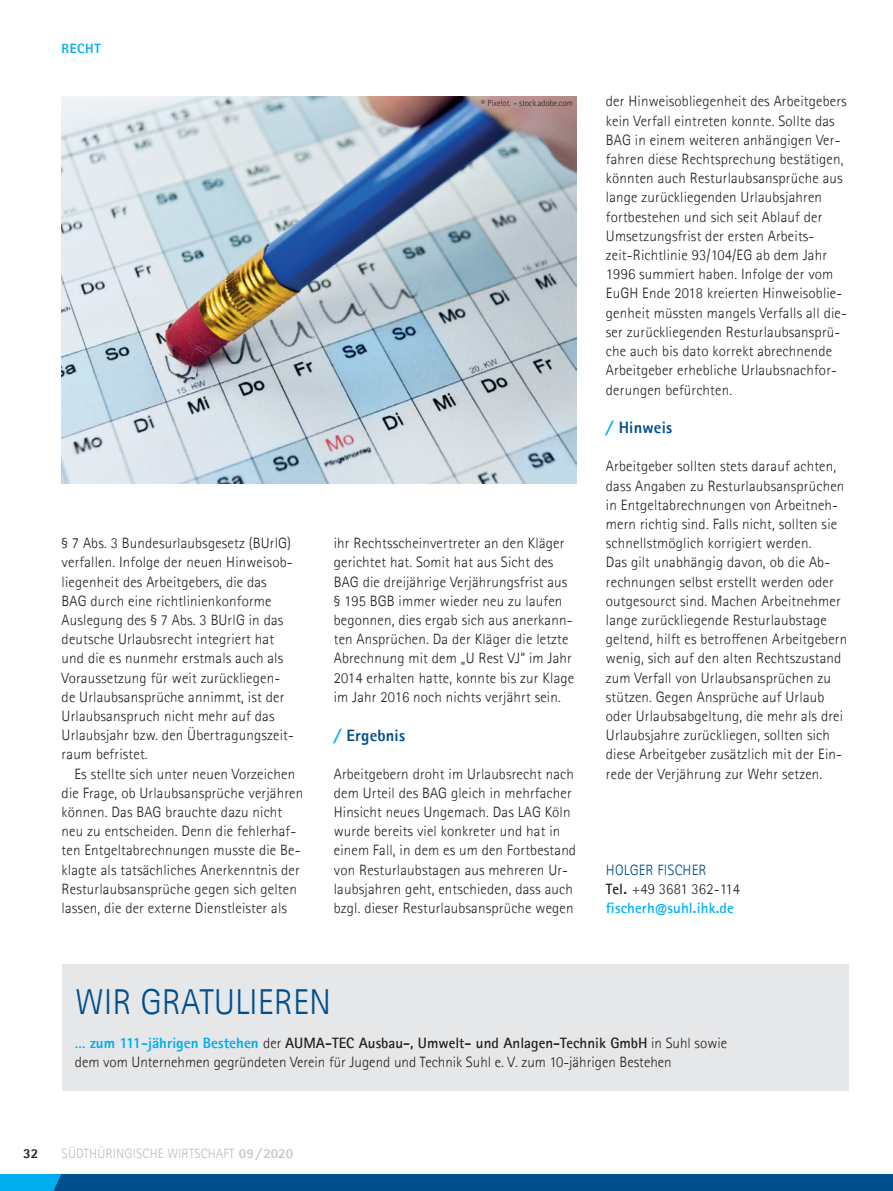
<style>
.page{position:relative;width:893px;height:1191px;background:#fff}
.page>*{position:absolute;margin:0;border:0;box-sizing:border-box;transform-origin:0 0}
.Überschrift_2020{font:300 36px "Rotis Sans Serif Pro";color:#004f8c}
.Zwischenüberschrift{font:800 16.5px "Rotis Sans Serif Pro";letter-spacing:.01em;color:#004f8c}
.Grundtext2020{font:300 15px/19.2px "Rotis Sans Serif Pro";letter-spacing:.01em;color:#231f20}
.Grundtext2020-2{font:700 15px/19.2px "Rotis Sans Serif Pro";letter-spacing:.01em;color:#00aeef}
.Grundtext2020-3{font:300 15px "Rotis Sans Serif Pro";letter-spacing:.01em;color:#004f8c}
.t1{font:300 13.5px "Rotis Sans Serif Pro";letter-spacing:.01em;color:#bcbdc0}
.t2{font:800 13.5px "Rotis Sans Serif Pro";letter-spacing:.04em;color:#00aeef}
.t3{font:800 13.5px "Rotis Sans Serif Pro";color:#231f20}
.Quelle{font:300 9px "Rotis Sans Serif Pro";color:#231f20;scale:.95 1}
.s1{font-style:italic;color:#00aeef}
.s2{color:#231f20}
.s3{font-weight:300;color:#231f20}
.s4{font-weight:800;color:#00aeef}
.s5{font-weight:700}
.s6{font-weight:800;color:#c7c8ca}
.s7{font-weight:800;font-style:italic;color:#c7c8ca}
</style>
<div class="page">
<div style="left:0;top:1174px;width:893px;height:17px;background:#004f8c"></div>
<svg style="left:0;top:1174px;width:61px;height:17px"></svg>
<img style="left:62px;top:96px;width:514px;height:388px">
<div style="left:62px;top:964px;width:786px;height:127px;background:#e6e7e9"></div>
<p class="t2" style="left:62px;top:40px;width:40px">RECHT</p>
<p class="Grundtext2020" style="left:62px;top:534px;width:234px">§ 7 Abs. 3 Bundesurlaubsgesetz (BUrlG) verfallen. Infolge der neuen Hinweisob&shy;liegenheit des Arbeitgebers, die das BAG durch eine richtlinienkonforme Auslegung des § 7 Abs. 3 BUrlG in das deutsche Urlaubsrecht integriert hat und die es nunmehr erstmals auch als Voraussetzung für weit zurückliegen&shy;de Urlaubsansprüche annimmt, ist der Urlaubsanspruch nicht mehr auf das Urlaubsjahr bzw. den Übertragungszeit&shy;raum befristet.</p>
<p class="Grundtext2020" style="left:62px;top:764px;width:243px;text-indent:13px">Es stellte sich unter neuen Vorzeichen die Frage, ob Urlaubsansprüche verjähren können. Das BAG brauchte dazu nicht neu zu entscheiden. Denn die fehlerhaf&shy;ten Entgeltabrechnungen musste die Be&shy;klagte als tatsächliches Anerkenntnis der Resturlaubsansprüche gegen sich gelten lassen, die der externe Dienstleister als</p>
<p class="Quelle" style="left:481px;top:98px;width:98px">© Pixelot. – stock.adobe.com</p>
<p class="Grundtext2020" style="left:334px;top:534px;width:242px">ihr Rechtsscheinvertreter an den Kläger gerichtet hat. Somit hat aus Sicht des BAG die dreijährige Verjährungsfrist aus § 195 BGB immer wieder neu zu laufen begonnen, dies ergab sich aus anerkann&shy;ten Ansprüchen. Da der Kläger die letzte Abrechnung mit dem „U Rest VJ“ im Jahr 2014 erhalten hatte, konnte bis zur Klage im Jahr 2016 noch nichts verjährt sein.</p>
<p class="Zwischenüberschrift" style="left:334px;top:724px;width:73px"><span class="s1">/</span> Ergebnis</p>
<p class="Grundtext2020" style="left:334px;top:764px;width:244px">Arbeitgebern droht im Urlaubsrecht nach dem Urteil des BAG gleich in mehrfacher Hinsicht neues Ungemach. Das LAG Köln wurde bereits viel konkreter und hat in einem Fall, in dem es um den Fortbestand von Resturlaubstagen aus mehreren Ur&shy;laubsjahren geht, entschieden, dass auch bzgl. dieser Resturlaubsansprüche wegen</p>
<p class="Grundtext2020" style="left:606px;top:92px;width:242px">der Hinweisobliegenheit des Arbeitgebers kein Verfall eintreten konnte. Sollte das BAG in einem weiteren anhängigen Ver&shy;fahren diese Rechtsprechung bestätigen, könnten auch Resturlaubsansprüche aus lange zurückliegenden Urlaubsjahren fortbestehen und sich seit Ablauf der Umsetzungsfrist der ersten Arbeits&shy;zeit-Richtlinie 93/104/EG ab dem Jahr 1996 summiert haben. Infolge der vom EuGH Ende 2018 kreierten Hinweisoblie&shy;genheit müssten mangels Verfalls all die&shy;ser zurückliegenden Resturlaubsansprü&shy;che auch bis dato korrekt abrechnende Arbeitgeber erhebliche Urlaubsnachfor&shy;derungen befürchten.</p>
<p class="Zwischenüberschrift" style="left:606px;top:417px;width:68px"><span class="s1">/</span> Hinweis</p>
<p class="Grundtext2020" style="left:606px;top:457px;width:243px">Arbeitgeber sollten stets darauf achten, dass Angaben zu Resturlaubsansprüchen in Entgeltabrechnungen von Arbeitneh&shy;mern richtig sind. Falls nicht, sollten sie schnellstmöglich korrigiert werden.<br>Das gilt unabhängig davon, ob die Ab&shy;rechnungen selbst erstellt werden oder outgesourct sind. Machen Arbeitnehmer lange zurückliegende Resturlaubstage geltend, hilft es betroffenen Arbeitgebern wenig, sich auf den alten Rechtszustand zum Verfall von Urlaubsansprüchen zu stützen. Gegen Ansprüche auf Urlaub oder Urlaubsabgeltung, die mehr als drei Urlaubsjahre zurückliegen, sollten sich diese Arbeitgeber zusätzlich mit der Ein&shy;rede der Verjährung zur Wehr setzen.</p>
<p class="Grundtext2020-3" style="left:606px;top:861px;width:102px">HOLGER FISCHER</p>
<p class="Grundtext2020-2" style="left:606px;top:879px;width:136px"><span class="s2">Tel.</span> <span class="s3">+49 3681 362-114 </span>fischerh@suhl.ihk.de</p>
<p class="Überschrift_2020" style="left:75px;top:981px;width:257px">WIR GRATULIEREN</p>
<p class="Grundtext2020" style="left:75px;top:1033px;width:654px"><span class="s4">… zum 111-jährigen Bestehen</span> der <span class="s5">AUMA-TEC Ausbau-, Umwelt- und Anlagen-Technik GmbH</span> in Suhl sowie dem vom Unternehmen gegründeten Verein für Jugend und Technik Suhl e. V. zum 10-jährigen Bestehen</p>
<p class="t3" style="left:23px;top:1144px;width:17px">32</p>
<p class="t1" style="left:62px;top:1145px;width:233px">SÜDTHÜRINGISCHE WIRTSCHAFT <span class="s6">09</span><span class="s7">/</span><span class="s6">2020</span></p>
</div>
